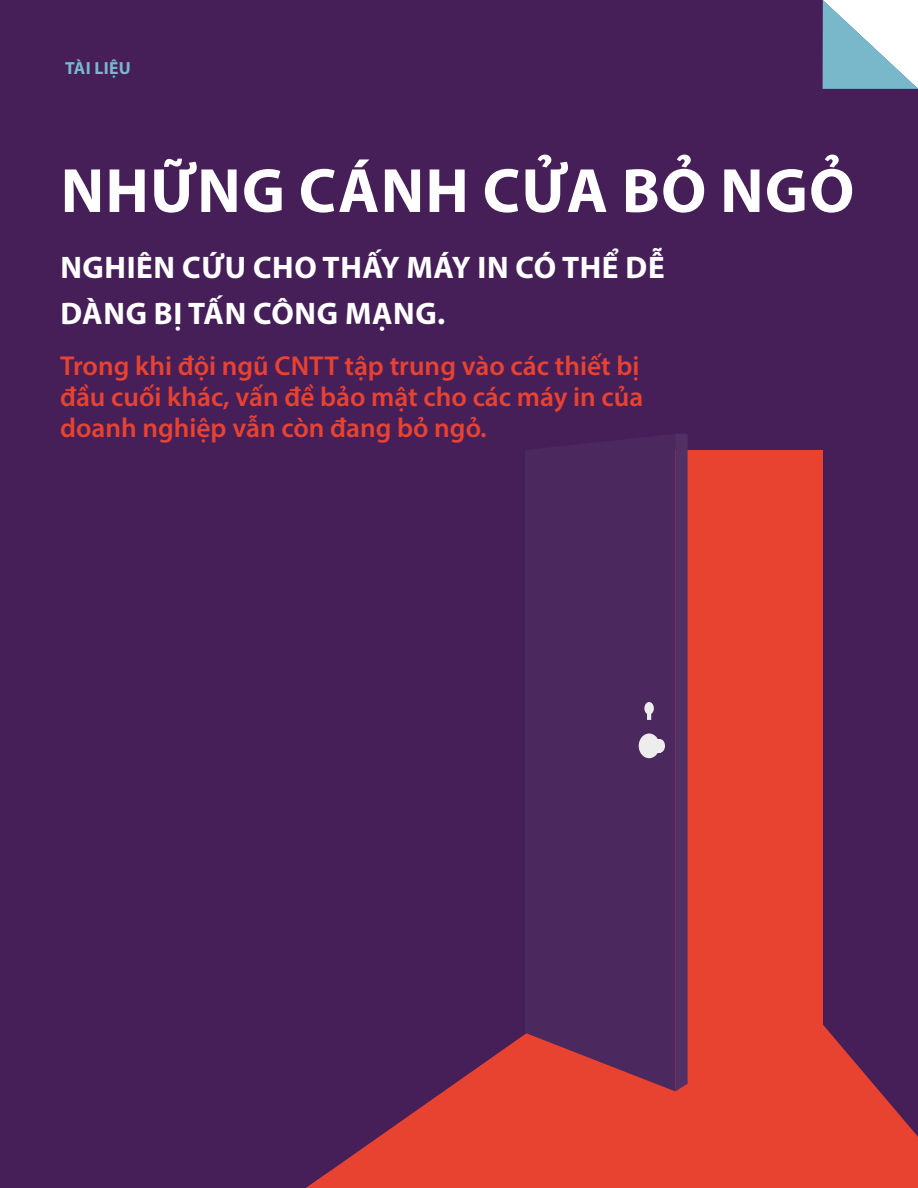
<style>
.page{position:relative;width:918px;height:1188px;background:#461f59}
.page>*{position:absolute;margin:0;border:0;box-sizing:border-box;transform-origin:0 0}
.t1{font:700 63px "Myriad Pro";letter-spacing:.02em;color:#fff}
.t2{font:700 31.35px/45.9px "Myriad Pro";letter-spacing:.02em;color:#fff}
.t3{font:600 27.45px/30.8px "Myriad Pro";color:#e84230}
.t4{font:700 17.55px "Myriad Pro";letter-spacing:.02em;color:#79b8cb}
</style>
<div class="page">
<svg style="left:823px;top:0;width:95px;height:89px"></svg>
<div style="left:528px;top:450px;width:295px;height:574px;background:#e84230"></div>
<svg style="left:306px;top:956px;width:612px;height:218px;background:#a53340"></svg>
<div style="left:525px;top:434px;width:150px;height:657px;background:#4b285e"></div>
<svg style="left:644px;top:702px;width:10px;height:18px"></svg>
<div style="left:639px;top:734px;width:21px;height:24px;background:#ededed;border-radius:50%"></div>
<div style="left:656px;top:739px;width:9px;height:14px;background:#ededed;border-radius:50%"></div>
<div style="left:651px;top:739px;width:9px;height:14px;background:#ededed"></div>
<svg style="left:675px;top:434px;width:13px;height:657px;background:#5a3060"></svg>
<div style="left:306px;top:1174px;width:612px;height:14px;background:#e84230"></div>
<p class="t4" style="left:65px;top:57px;width:67px">TÀI LIỆU</p>
<h1 class="t1" style="left:61px;top:150px;width:795px">NHỮNG CÁNH CỬA BỎ NGỎ</h1>
<p class="t2" style="left:60px;top:243px;width:606px">NGHIÊN CỨU CHO THẤY MÁY IN CÓ THỂ DỄ<br>DÀNG BỊ TẤN CÔNG MẠNG.</p>
<p class="t3" style="left:60px;top:350px;width:585px">Trong khi đội ngũ CNTT tập trung vào các thiết bị đầu cuối khác, vấn đề bảo mật cho các máy in của doanh nghiệp vẫn còn đang bỏ ngỏ.</p>
</div>
